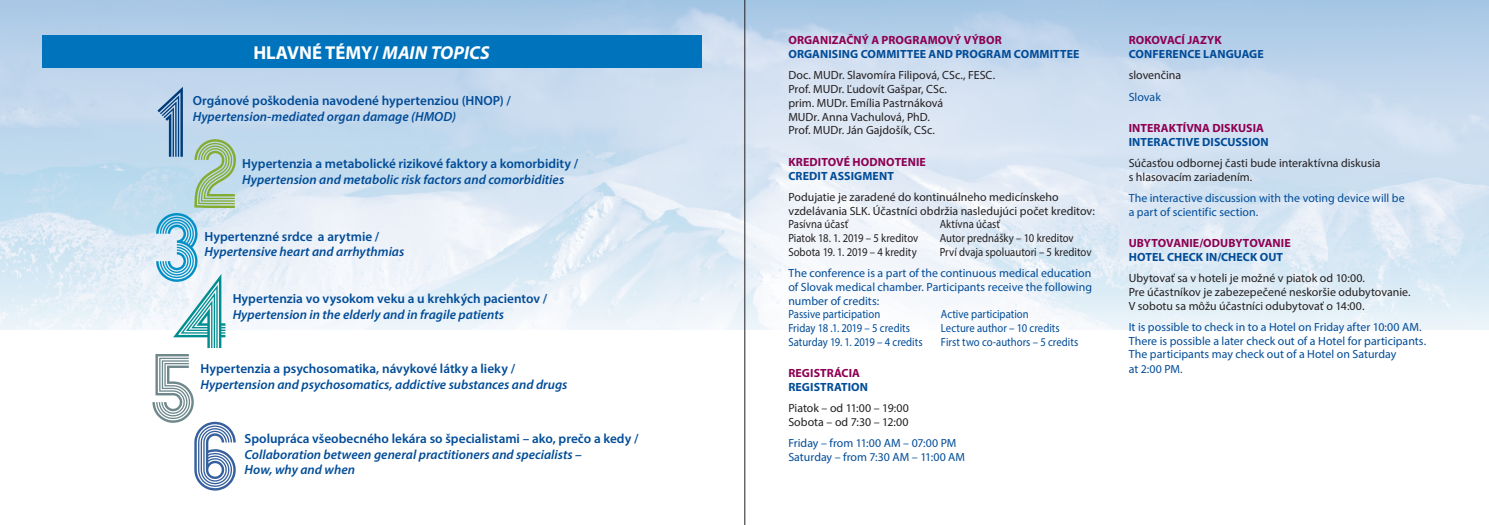
<style>
.page{position:relative;width:1489px;height:525px;background:#fff}
.page>*{position:absolute;margin:0;border:0;box-sizing:border-box;transform-origin:0 0}
.t1{font:700 18.75px "Myriad Pro";color:#fff}
.t2{font:italic 600 13.25px/15.8px "Myriad Pro";color:#014c98}
.t3{font:600 13.25px "Myriad Pro";color:#014c98}
.t4{font:11.88px/13.8px "Myriad Pro";color:#231f20}
.t5{font:11.88px/13.8px "Myriad Pro";color:#014c98}
.t6{font:700 11.88px "Myriad Pro";letter-spacing:.005em;color:#014c98}
.t7{font:11.88px "Myriad Pro";color:#014c98;scale:.9 1}
.t8{font:11.88px "Myriad Pro";color:#231f20;scale:.9 1}
.t9{font:700 11.88px "Myriad Pro";letter-spacing:.005em;color:#8d0052}
.s1{font-style:italic}
</style>
<div class="page">
<img style="left:0;top:0;width:1488px;height:330px">
<div style="left:43px;top:35px;width:659px;height:33px;background:#0073bd"></div>
<hr style="left:744px;top:0;width:1px;height:524px;background:#231f20">
<svg style="left:152px;top:354px;width:84px;height:136px"></svg>
<svg style="left:156px;top:87px;width:80px;height:261px;background:#b4d4dc"></svg>
<h1 class="t1" style="left:253px;top:41px;width:238px">HLAVNÉ TÉMY/ <span class="s1">MAIN TOPICS</span></h1>
<p class="t3" style="left:193px;top:92px;width:320px">Orgánové poškodenia navodené hypertenziou (HNOP) /</p>
<p class="t2" style="left:193px;top:108px;width:265px">Hypertension-mediated organ damage (HMOD)</p>
<p class="t3" style="left:242px;top:155px;width:337px">Hypertenzia a metabolické rizikové faktory a komorbidity /</p>
<p class="t2" style="left:242px;top:171px;width:323px">Hypertension and metabolic risk factors and comorbidities</p>
<p class="t3" style="left:204px;top:227px;width:176px">Hypertenzné srdce a arytmie /</p>
<p class="t2" style="left:204px;top:243px;width:201px">Hypertensive heart and arrhythmias</p>
<p class="t3" style="left:233px;top:290px;width:316px">Hypertenzia vo vysokom veku a u krehkých pacientov /</p>
<p class="t2" style="left:233px;top:306px;width:273px">Hypertension in the elderly and in fragile patients</p>
<p class="t3" style="left:200px;top:360px;width:316px">Hypertenzia a psychosomatika, návykové látky a lieky /</p>
<p class="t2" style="left:200px;top:376px;width:368px">Hypertension and psychosomatics, addictive substances and drugs</p>
<p class="t3" style="left:244px;top:430px;width:395px">Spolupráca všeobecného lekára so špecialistami – ako, prečo a kedy /</p>
<p class="t2" style="left:244px;top:446px;width:339px">Collaboration between general practitioners and specialists –<br>How, why and when</p>
<p class="t9" style="left:788px;top:33px;width:215px">ORGANIZAČNÝ A PROGRAMOVÝ VÝBOR</p>
<p class="t6" style="left:788px;top:46px;width:293px">ORGANISING COMMITTEE AND PROGRAM COMMITTEE</p>
<p class="t4" style="left:788px;top:68px;width:208px">Doc. MUDr. Slavomíra Filipová, CSc., FESC.<br>Prof. MUDr. Ľudovít Gašpar, CSc.<br>prim. MUDr. Emília Pastrnáková<br>MUDr. Anna Vachulová, PhD.<br>Prof. MUDr. Ján Gajdošík, CSc.</p>
<p class="t9" style="left:788px;top:154px;width:139px">KREDITOVÉ HODNOTENIE</p>
<p class="t6" style="left:788px;top:168px;width:107px">CREDIT ASSIGMENT</p>
<p class="t4" style="left:788px;top:190px;width:308px">Podujatie je zaradené do kontinuálneho medicínskeho vzdelávania SLK. Účastníci obdržia nasledujúci počet kreditov:<br>Pasívna účasť</p>
<p class="t8" style="left:939px;top:217px;width:69px">Aktívna účasť</p>
<p class="t8" style="left:788px;top:231px;width:146px">Piatok 18. 1. 2019 – 5 kreditov</p>
<p class="t8" style="left:939px;top:231px;width:150px">Autor prednášky – 10 kreditov</p>
<p class="t8" style="left:788px;top:244px;width:144px">Sobota 19. 1. 2019 – 4 kredity</p>
<p class="t8" style="left:939px;top:244px;width:170px">Prví dvaja spoluautori – 5 kreditov</p>
<p class="t5" style="left:788px;top:266px;width:305px">The conference is a part of the continuous medical education of Slovak medical chamber. Participants receive the following number of credits:<br>Passive participation</p>
<p class="t7" style="left:940px;top:307px;width:99px">Active participation</p>
<p class="t7" style="left:788px;top:321px;width:137px">Friday 18 .1. 2019 – 5 credits</p>
<p class="t7" style="left:940px;top:321px;width:134px">Lecture author – 10 credits</p>
<p class="t7" style="left:788px;top:334px;width:151px">Saturday 19. 1. 2019 – 4 credits</p>
<p class="t7" style="left:940px;top:334px;width:154px">First two co-authors – 5 credits</p>
<p class="t9" style="left:788px;top:365px;width:73px">REGISTRÁCIA</p>
<p class="t6" style="left:788px;top:379px;width:81px">REGISTRATION</p>
<p class="t4" style="left:788px;top:401px;width:122px">Piatok – od 11:00 – 19:00<br>Sobota – od 7:30 – 12:00</p>
<p class="t5" style="left:788px;top:436px;width:178px">Friday – from 11:00 AM – 07:00 PM<br>Saturday – from 7:30 AM – 11:00 AM</p>
<p class="t9" style="left:1128px;top:33px;width:95px">ROKOVACÍ JAZYK</p>
<p class="t6" style="left:1128px;top:46px;width:137px">CONFERENCE LANGUAGE</p>
<p class="t4" style="left:1128px;top:68px;width:54px">slovenčina</p>
<p class="t5" style="left:1128px;top:90px;width:34px">Slovak</p>
<p class="t9" style="left:1128px;top:120px;width:137px">INTERAKTÍVNA DISKUSIA</p>
<p class="t6" style="left:1128px;top:134px;width:142px">INTERACTIVE DISCUSSION</p>
<p class="t4" style="left:1128px;top:156px;width:253px">Súčasťou odbornej časti bude interaktívna diskusia s hlasovacím zariadením.</p>
<p class="t5" style="left:1128px;top:191px;width:277px">The interactive discussion with the voting device will be a part of scientific section.</p>
<p class="t9" style="left:1128px;top:235px;width:164px">UBYTOVANIE/ODUBYTOVANIE</p>
<p class="t6" style="left:1128px;top:249px;width:156px">HOTEL CHECK IN/CHECK OUT</p>
<p class="t4" style="left:1128px;top:271px;width:283px">Ubytovať sa v hoteli je možné v piatok od 10:00.<br>Pre účastníkov je zabezepečené neskoršie odubytovanie.<br>V sobotu sa môžu účastníci odubytovať o 14:00.</p>
<p class="t5" style="left:1128px;top:320px;width:299px">It is possible to check in to a Hotel on Friday after 10:00 AM.<br>There is possible a later check out of a Hotel for participants.<br>The participants may check out of a Hotel on Saturday</p>
<p class="t5" style="left:1128px;top:362px;width:56px">at 2:00 PM.</p>
</div>
